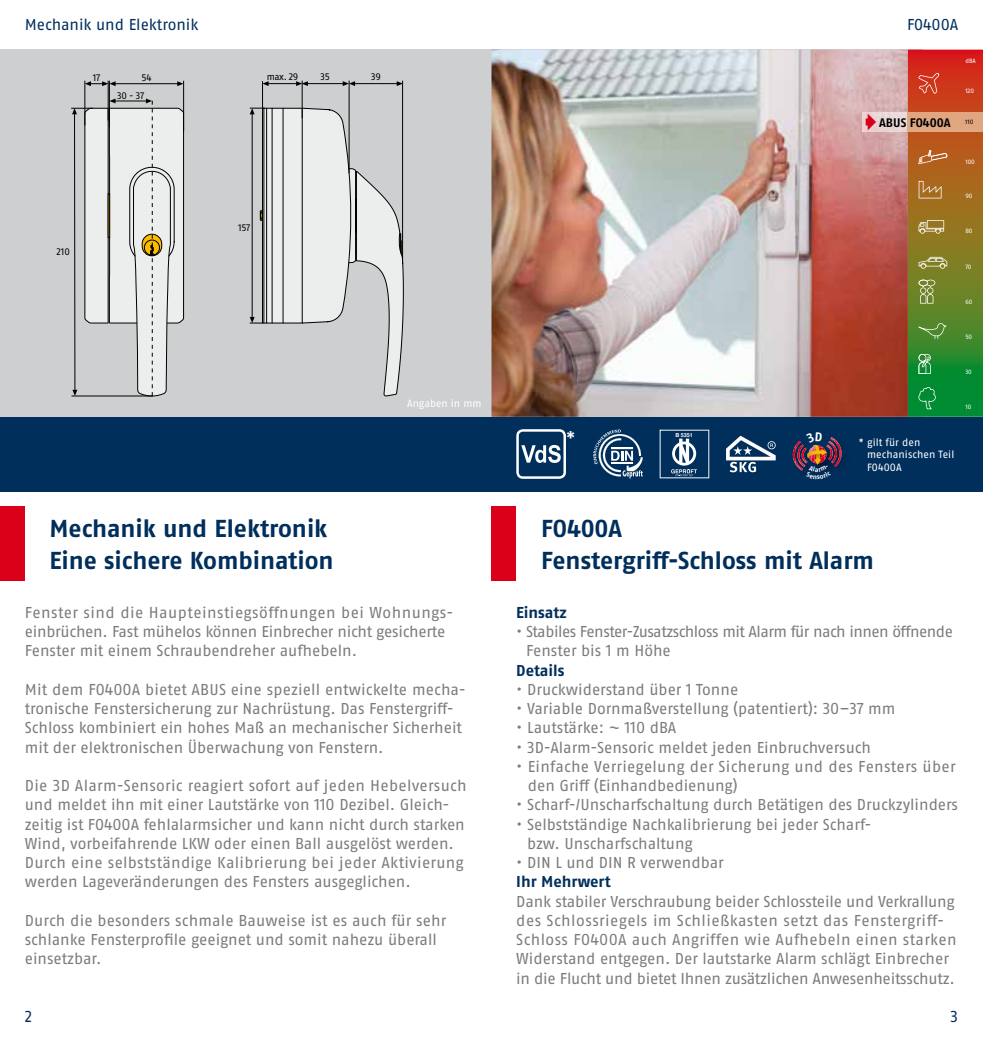
<style>
.page{position:relative;width:983px;height:1042px;background:#fff}
.page>*{position:absolute;margin:0;border:0;box-sizing:border-box;transform-origin:0 0}
.t1{font:700 24.5px/31.5px "ABUS Fago Pro";letter-spacing:-.005em;color:#002f5c}
.t2{font:21px "ABUS Fago Pro";color:#fff}
.t3{font:15.75px/19.2px "ABUS Fago Pro";color:#7b7c7e}
.t4{font:15.75px/19.2px "ABUS Fago Pro";letter-spacing:-.03em;color:#7b7c7e}
.t5{font:15.75px "ABUS Fago Pro";letter-spacing:-.005em;color:#002f5c}
.t6{font:700 15.75px "ABUS Fago Pro";color:#002f5c}
.t7{font:700 12.42px "ABUS Fago Pro";color:#000}
.t8{font:10.5px/12.6px "ABUS Fago Pro";letter-spacing:.005em;color:#fff}
.t9{font:9.45px "ABUS Fago Pro";letter-spacing:-.02em;color:#000}
.t10{font:6.12px "ABUS Fago Pro";letter-spacing:-.01em;color:#fff}
.t11{font:700 5.42px "Helvetica";color:#fff}
</style>
<div class="page">
<div style="left:0;top:506px;width:25px;height:74px;background:#da001a"></div>
<div style="left:0;top:417px;width:982px;height:74px;background:#002f5c"></div>
<div style="left:0;top:50px;width:491px;height:367px;background:#cecfd0"></div>
<svg style="left:85px;top:81px;width:30px;height:5px"></svg>
<svg style="left:177px;top:81px;width:6px;height:5px"></svg>
<hr style="left:115px;top:83px;width:63px;height:1px;background:#000">
<hr style="left:84px;top:81px;width:1px;height:44px;background:#000">
<hr style="left:183px;top:81px;width:1px;height:50px;background:#000">
<hr style="left:109px;top:81px;width:1px;height:46px;background:#000">
<hr style="left:108px;top:81px;width:1px;height:39px;background:#000">
<svg style="left:71px;top:99px;width:113px;height:298px"></svg>
<hr style="left:115px;top:101px;width:32px;height:1px;background:#000">
<svg style="left:250px;top:81px;width:153px;height:316px"></svg>
<div style="left:491px;top:506px;width:25px;height:74px;background:#da001a"></div>
<img style="left:841px;top:449px;width:3px;height:14px">
<img style="left:792px;top:448px;width:2px;height:13px">
<img style="left:491px;top:50px;width:416px;height:367px">
<svg style="left:907px;top:50px;width:75px;height:367px;background:#81712c"></svg>
<img style="left:862px;top:112px;width:45px;height:20px">
<div style="left:907px;top:112px;width:75px;height:20px;background:#e0a77f"></div>
<svg style="left:865px;top:114px;width:10px;height:16px"></svg>
<svg style="left:516px;top:429px;width:50px;height:50px"></svg>
<svg style="left:593px;top:429px;width:49px;height:49px"></svg>
<svg style="left:659px;top:430px;width:50px;height:48px"></svg>
<svg style="left:726px;top:436px;width:49px;height:36px"></svg>
<svg style="left:794px;top:437px;width:47px;height:34px"></svg>
<p class="t5" style="left:25px;top:15px;width:175px">Mechanik und Elektronik</p>
<p class="t9" style="left:93px;top:72px;width:9px">17</p>
<p class="t9" style="left:141px;top:72px;width:12px">54</p>
<p class="t9" style="left:267px;top:71px;width:33px">max. 29</p>
<p class="t9" style="left:320px;top:71px;width:11px">35</p>
<p class="t9" style="left:117px;top:90px;width:29px">30 - 37</p>
<p class="t9" style="left:371px;top:71px;width:11px">39</p>
<p class="t9" style="left:57px;top:246px;width:15px">210</p>
<p class="t9" style="left:238px;top:222px;width:14px">157</p>
<h1 class="t1" style="left:50px;top:513px;width:285px">Mechanik und Elektronik<br>Eine sichere Kombination</h1>
<p class="t8" style="left:407px;top:397px;width:76px">Angaben in mm</p>
<p class="t3" style="left:25px;top:603px;width:429px">Fenster sind die Haupteinstiegsöffnungen bei Wohnungs&shy;einbrüchen. Fast mühelos können Einbrecher nicht gesicherte<br>Fenster mit einem Schraubendreher aufhebeln.</p>
<p class="t3" style="left:25px;top:680px;width:442px">Mit dem FO400A bietet ABUS eine speziell entwickelte mecha&shy;tronische Fenstersicherung zur Nachrüstung. Das Fenstergriff-Schloss kombiniert ein hohes Maß an mechanischer Sicherheit mit der elektronischen Überwachung von Fenstern.</p>
<p class="t3" style="left:25px;top:776px;width:443px">Die 3D Alarm-Sensoric reagiert sofort auf jeden Hebelversuch und meldet ihn mit einer Lautstärke von 110 Dezibel. Gleich&shy;zeitig ist FO400A fehlalarmsicher und kann nicht durch starken Wind, vorbeifahrende LKW oder einen Ball ausgelöst werden.<br>Durch eine selbstständige Kalibrierung bei jeder Aktivierung werden Lageveränderungen des Fensters ausgeglichen.</p>
<p class="t3" style="left:25px;top:911px;width:423px">Durch die besonders schmale Bauweise ist es auch für sehr schlanke Fensterprofile geeignet und somit nahezu überall einsetzbar.</p>
<p class="t5" style="left:906px;top:15px;width:53px">FO400A</p>
<p class="t10" style="left:965px;top:57px;width:12px">dBA</p>
<p class="t10" style="left:965px;top:87px;width:10px">120</p>
<p class="t7" style="left:878px;top:115px;width:96px">ABUS FO400A <sup>110</sup></p>
<h2 class="t2" style="left:566px;top:426px;width:11px">*</h2>
<p class="t11" style="left:675px;top:430px;width:19px">B 5351</p>
<p class="t8" style="left:866px;top:435px;width:89px;text-indent:-8px">* gilt für den mechanischen Teil<br>FO400A</p>
<p class="t10" style="left:965px;top:158px;width:11px">100</p>
<p class="t10" style="left:965px;top:192px;width:9px">90</p>
<p class="t10" style="left:965px;top:228px;width:9px">80</p>
<p class="t10" style="left:965px;top:263px;width:8px">70</p>
<p class="t10" style="left:965px;top:298px;width:9px">60</p>
<p class="t10" style="left:965px;top:333px;width:8px">50</p>
<p class="t10" style="left:965px;top:368px;width:8px">30</p>
<p class="t10" style="left:965px;top:403px;width:7px">10</p>
<h1 class="t1" style="left:541px;top:513px;width:334px">FO400A<br>Fenstergriff-Schloss mit Alarm</h1>
<p class="t6" style="left:516px;top:603px;width:52px">Einsatz</p>
<p class="t4" style="left:526px;top:622px;width:428px;text-indent:-10px">• Stabiles Fenster-Zusatzschloss mit Alarm für nach innen öffnende<br>Fenster bis 1 m Höhe</p>
<p class="t6" style="left:516px;top:660px;width:50px">Details</p>
<p class="t3" style="left:516px;top:680px;width:223px">• Druckwiderstand über 1 Tonne</p>
<p class="t3" style="left:516px;top:699px;width:380px">• Variable Dornmaßverstellung (patentiert): 30–37 mm</p>
<p class="t3" style="left:516px;top:718px;width:162px">• Lautstärke: ~ 110 dBA</p>
<p class="t3" style="left:516px;top:737px;width:356px">• 3D-Alarm-Sensoric meldet jeden Einbruchversuch</p>
<p class="t3" style="left:527px;top:757px;width:429px;text-indent:-12px">• Einfache Verriegelung der Sicherung und des Fensters über den Griff (Einhandbedienung)</p>
<p class="t3" style="left:516px;top:795px;width:443px">• Scharf-/Unscharfschaltung durch Betätigen des Druckzylinders</p>
<p class="t3" style="left:527px;top:814px;width:345px;text-indent:-11px">• Selbstständige Nachkalibrierung bei jeder Scharf&shy;bzw. Unscharfschaltung</p>
<p class="t3" style="left:516px;top:853px;width:209px">• DIN L und DIN R verwendbar</p>
<p class="t6" style="left:516px;top:872px;width:96px">Ihr Mehrwert</p>
<p class="t3" style="left:516px;top:891px;width:441px">Dank stabiler Verschraubung beider Schlossteile und Verkrallung des Schlossriegels im Schließkasten setzt das Fenstergriff-Schloss FO400A auch Angriffen wie Aufhebeln einen starken Widerstand entgegen. Der lautstarke Alarm schlägt Einbrecher in die Flucht und bietet Ihnen zusätzlichen Anwesenheitsschutz.</p>
<p class="t5" style="left:25px;top:1007px;width:9px">2</p>
<p class="t5" style="left:950px;top:1007px;width:9px">3</p>
</div>
